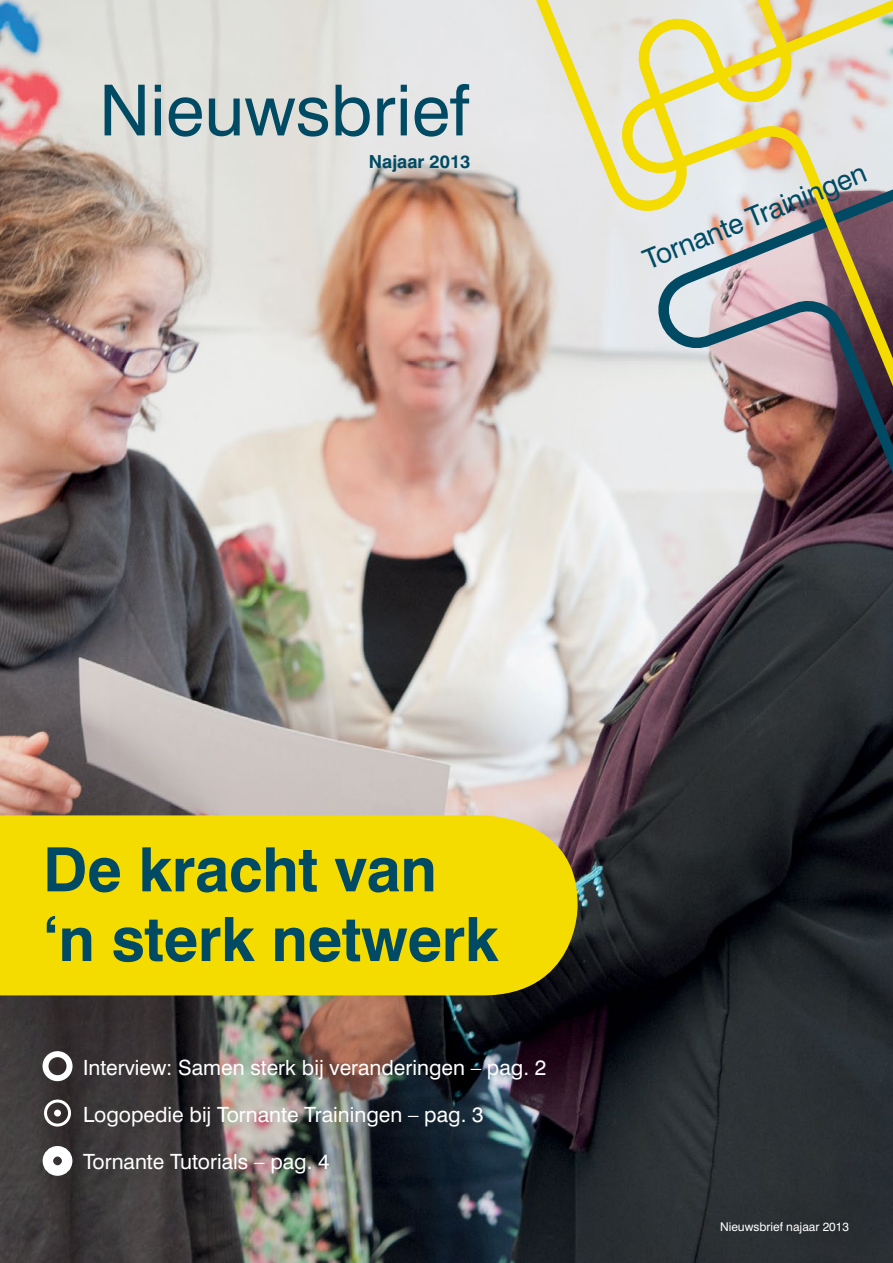
<style>
.page{position:relative;width:893px;height:1263px;background:#fff}
.page>*{position:absolute;margin:0;border:0;box-sizing:border-box;transform-origin:0 0}
.t1{font:70.5px "Swiss 721 BT";color:#004a64}
.t2{font:700 61.2px/69.6px "Swiss 721 BT";letter-spacing:-.005em;color:#004a64}
.t3{font:27.75px "Swiss 721 BT";color:#004a64}
.t4{font:21px "Swiss 721 BT";color:#fff}
.t5{font:700 18px "Swiss 721 BT";color:#004a64}
.t6{font:12px "Swiss 721 BT";color:#fff}
</style>
<div class="page">
<img style="left:0;top:0;width:893px;height:1263px">
<svg style="left:609px;top:0;width:284px;height:535px;background:#b2a6a4"></svg>
<svg style="left:520px;top:0;width:281px;height:216px;background:#e7e0b7"></svg>
<div style="left:0;top:815px;width:578px;height:180px;background:#f4dc00"></div>
<div style="left:43px;top:1051px;width:30px;height:30px;border:6px solid #fff;border-radius:50%"></div>
<div style="left:44px;top:1099px;width:27px;height:27px;border:3px solid #fff;border-radius:50%"></div>
<div style="left:54px;top:1109px;width:7px;height:7px;background:#fff;border-radius:50%"></div>
<div style="left:43px;top:1146px;width:29px;height:30px;border:10px solid #fff;border-radius:50%"></div>
<h1 class="t1" style="left:99px;top:68px;width:371px">Nieuwsbrief</h1>
<p class="t5" style="left:369px;top:150px;width:103px">Najaar 2013</p>
<h3 class="t3" style="left:638px;top:245px;width:240px;rotate:-22deg">Tornante Trainingen</h3>
<h2 class="t2" style="left:43px;top:834px;width:457px">De kracht van ‘n sterk netwerk</h2>
<p class="t4" style="left:83px;top:1054px;width:465px">Interview: Samen sterk bij veranderingen – pag. 2</p>
<p class="t4" style="left:83px;top:1101px;width:402px">Logopedie bij Tornante Trainingen – pag. 3</p>
<p class="t4" style="left:83px;top:1149px;width:248px">Tornante Tutorials – pag. 4</p>
<p class="t6" style="left:720px;top:1220px;width:130px">Nieuwsbrief najaar 2013</p>
</div>
